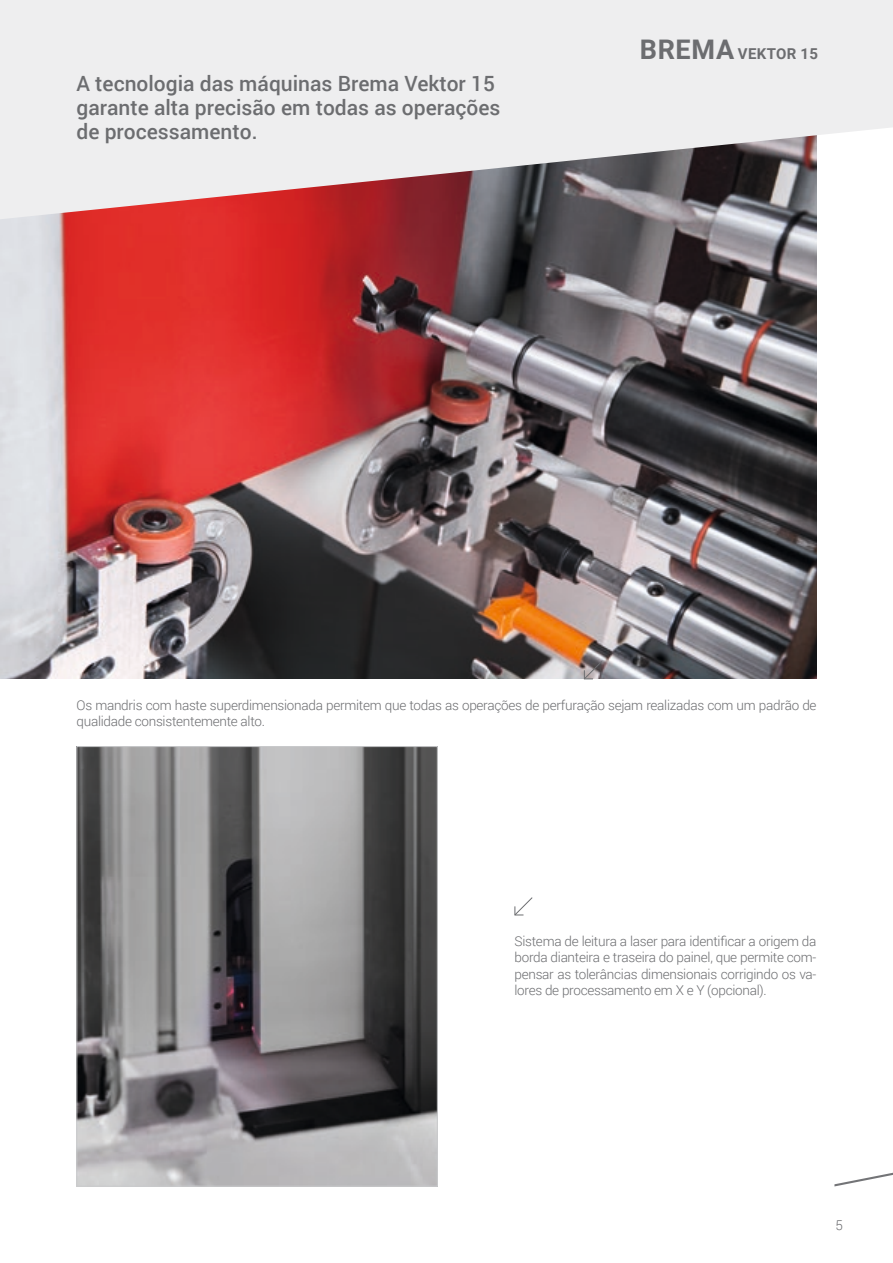
<style>
.page{position:relative;width:893px;height:1263px;background:#fff}
.page>*{position:absolute;margin:0;border:0;box-sizing:border-box;transform-origin:0 0}
.t1{font:500 21px/24px "Roboto";color:#6c6d70}
.t2{font:700 15px "Roboto";letter-spacing:.025em;color:#6c6d70}
.t3{font:300 13.5px/16.2px "Roboto";letter-spacing:-.02em;color:#6c6d70}
.s1{font-size:27px}
</style>
<div class="page">
<svg style="left:834px;top:1172px;width:59px;height:14px"></svg>
<img style="left:0;top:219px;width:816px;height:459px">
<svg style="left:0;top:0;width:893px;height:219px;background:#dbd2d4"></svg>
<img style="left:79px;top:748px;width:357px;height:436px">
<div style="left:77px;top:746px;width:361px;height:440px;border:1px solid #c9cacc"></div>
<svg style="left:583px;top:660px;width:20px;height:20px"></svg>
<svg style="left:514px;top:897px;width:19px;height:19px"></svg>
<p class="t1" style="left:77px;top:71px;width:425px">A tecnologia das máquinas Brema Vektor 15 garante alta precisão em todas as operações de processamento.</p>
<p class="t2" style="left:640px;top:43px;width:180px"><span class="s1">BREMA</span> VEKTOR 15</p>
<p class="t3" style="left:77px;top:696px;width:741px">Os mandris com haste superdimensionada permitem que todas as operações de perfuração sejam realizadas com um padrão de qualidade consistentemente alto.</p>
<p class="t3" style="left:514px;top:933px;width:303px;text-align:justify">Sistema de leitura a laser para identificar a origem da borda dianteira e traseira do painel, que permite com&shy;pensar as tolerâncias dimensionais corrigindo os va&shy;lores de processamento em X e Y (opcional).</p>
<p class="t3" style="left:836px;top:1216px;width:9px">5</p>
</div>
